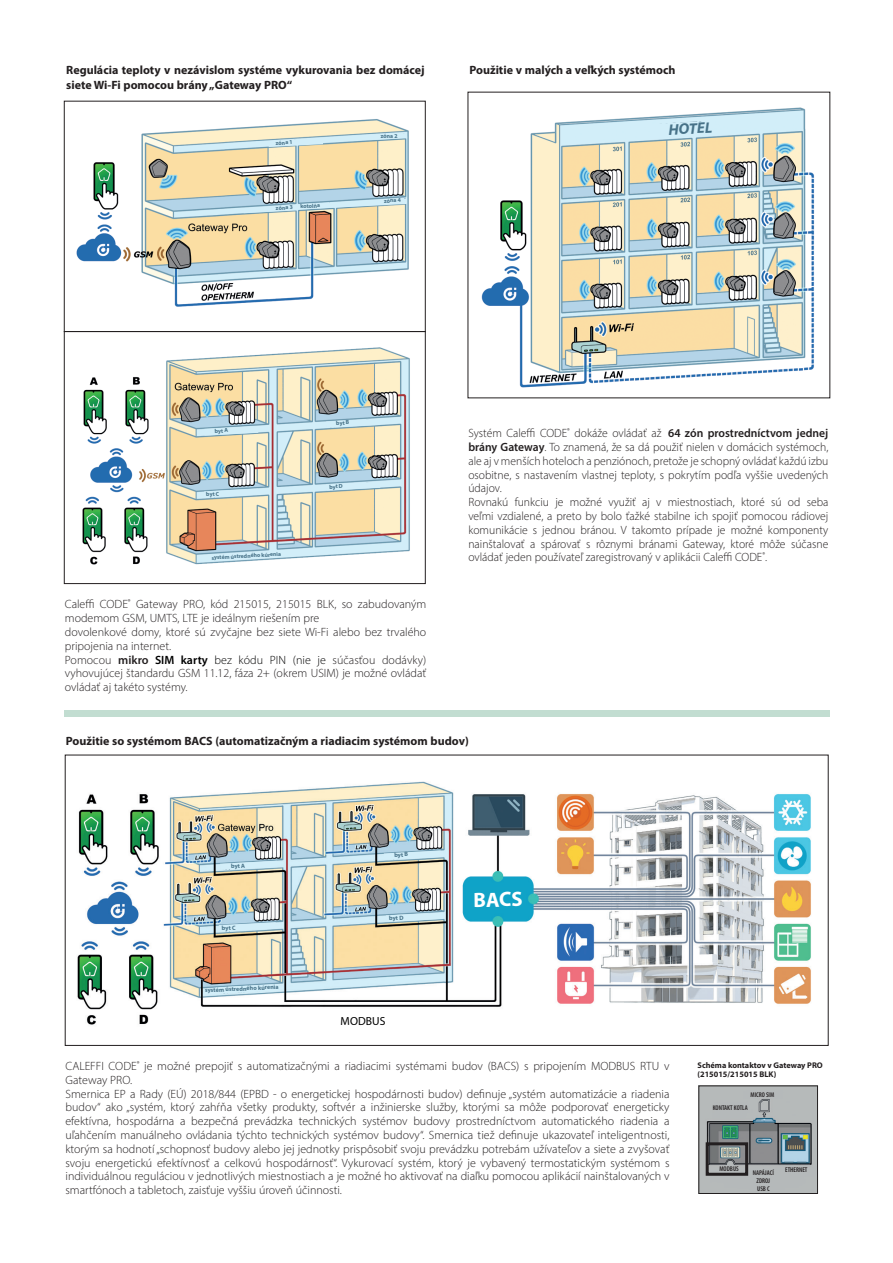
<style>
.page{position:relative;width:893px;height:1263px;background:#fff}
.page>*{position:absolute;margin:0;border:0;box-sizing:border-box;transform-origin:0 0}
.t1{font:700 20.85px "Myriad Pro";color:#fff}
.t2{font:italic 700 15.3px "Myriad Pro";color:#477288}
.Normale{font:300 12px/13.8px "Myriad Pro";color:#231f20;text-align:justify}
.Normale-2{font:700 12px/14.4px "Myriad Pro";color:#231f20}
.t3{font:11.7px "Myriad Pro";color:#000001}
.t4{font:700 8.25px "Myriad Pro";color:#231f20}
.t5{font:600 condensed 6.9px/8.2px "Myriad Pro";color:#231f20;text-align:center}
.t6{font:700 6.15px "Myriad Pro";color:#477288}
.t7{font:700 5.85px "Myriad Pro";color:#477288}
.t8{font:700 5.7px "Myriad Pro";color:#477288}
.s1{font-weight:600}
.s2{font-weight:600;color:#000001}
.s3{color:#000001}
</style>
<div class="page">
<div style="left:64px;top:711px;width:765px;height:6px;background:#c2ddd1"></div>
<img style="left:76px;top:119px;width:333px;height:188px">
<svg style="left:268px;top:138px;width:55px;height:9px"></svg>
<svg style="left:373px;top:133px;width:34px;height:7px"></svg>
<svg style="left:243px;top:199px;width:164px;height:14px;background:#c2d4d4"></svg>
<img style="left:82px;top:347px;width:328px;height:218px">
<svg style="left:204px;top:426px;width:54px;height:10px"></svg>
<svg style="left:326px;top:419px;width:54px;height:9px"></svg>
<svg style="left:326px;top:481px;width:54px;height:9px"></svg>
<svg style="left:204px;top:488px;width:54px;height:10px"></svg>
<svg style="left:204px;top:552px;width:54px;height:9px"></svg>
<div style="left:64px;top:331px;width:361px;height:253px;border:1px solid #231f20"></div>
<img style="left:481px;top:107px;width:333px;height:281px">
<svg style="left:650px;top:121px;width:59px;height:16px"></svg>
<img style="left:77px;top:781px;width:734px;height:244px">
<svg style="left:220px;top:861px;width:57px;height:9px"></svg>
<svg style="left:384px;top:850px;width:57px;height:10px"></svg>
<svg style="left:386px;top:912px;width:57px;height:10px"></svg>
<svg style="left:219px;top:922px;width:57px;height:10px"></svg>
<svg style="left:216px;top:984px;width:57px;height:10px"></svg>
<div style="left:468px;top:888px;width:58px;height:21px;background:#10a3c7"></div>
<div style="left:335px;top:1009px;width:58px;height:21px;background:#fff"></div>
<img style="left:701px;top:1088px;width:115px;height:104px">
<div style="left:699px;top:1086px;width:119px;height:108px;border:1px solid #231f20"></div>
<div style="left:706px;top:1142px;width:42px;height:34px;border:3px solid #231f20"></div>
<p class="Normale-2" style="left:66px;top:63px;width:360px">Regulácia teploty v nezávislom systéme vykurovania bez domácej siete Wi-Fi pomocou brány „Gateway PRO“</p>
<p class="t7" style="left:276px;top:139px;width:18px;rotate:-3deg">zóna 1</p>
<p class="t7" style="left:276px;top:204px;width:18px;rotate:-3deg">zóna 3</p>
<p class="t7" style="left:300px;top:203px;width:21px;rotate:-3deg">kotolňa</p>
<p class="t7" style="left:380px;top:133px;width:18px;rotate:-3deg">zóna 2</p>
<p class="t7" style="left:384px;top:197px;width:18px;rotate:-3deg">zóna 4</p>
<p class="Normale-2" style="left:469px;top:63px;width:207px">Použitie v malých a veľkých systémoch</p>
<p class="t2" style="left:668px;top:120px;width:45px;rotate:-3deg">HOTEL</p>
<p class="t8" style="left:214px;top:427px;width:15px;rotate:-3deg">byt A</p>
<p class="t8" style="left:206px;top:491px;width:15px;rotate:-3deg">byt C</p>
<p class="t8" style="left:211px;top:554px;width:71px;rotate:-3deg">systém ústredného kúrenia</p>
<p class="t8" style="left:336px;top:419px;width:15px;rotate:-3deg">byt B</p>
<p class="t8" style="left:329px;top:483px;width:15px;rotate:-3deg">byt D</p>
<p class="Normale" style="left:65px;top:597px;width:363px">Caleffi CODE<sup>®</sup> Gateway PRO, kód 215015, 215015 BLK, so zabudovaným modemom GSM, UMTS, LTE je ideálnym riešením pre</p>
<p class="Normale" style="left:65px;top:625px;width:363px">dovolenkové domy, ktoré sú zvyčajne bez siete Wi-Fi alebo bez trvalého pripojenia na internet.</p>
<p class="Normale" style="left:65px;top:653px;width:363px">Pomocou <span class="s1">mikro</span> <span class="s2">SIM karty</span> <span class="s3">bez kódu PIN (nie je</span> súčasťou dodávky) vyhovujúcej štandardu GSM 11.12, fáza 2+ (okrem USIM) je možné ovládať ovládať aj takéto systémy.</p>
<p class="Normale" style="left:468px;top:426px;width:361px">Systém Caleffi CODE<sup>®</sup> dokáže ovládať až <span class="s1">64 zón prostredníctvom jednej brány Gateway</span>. To znamená, že sa dá použiť nielen v domácich systémoch, ale aj v menších hoteloch a penziónoch, pretože je schopný ovládať každú izbu osobitne, s nastavením vlastnej teploty, s pokrytím podľa vyššie uvedených údajov.</p>
<p class="Normale" style="left:468px;top:495px;width:361px">Rovnakú funkciu je možné využiť aj v miestnostiach, ktoré sú od seba veľmi vzdialené, a preto by bolo ťažké stabilne ich spojiť pomocou rádiovej komunikácie s jednou bránou. V takomto prípade je možné komponenty nainštalovať a spárovať s rôznymi bránami Gateway, ktoré môže súčasne ovládať jeden používateľ zaregistrovaný v aplikácii Caleffi CODE<sup>®</sup>.</p>
<p class="Normale-2" style="left:66px;top:734px;width:404px">Použitie so systémom BACS (automatizačným a riadiacim systémom budov)</p>
<p class="t6" style="left:231px;top:862px;width:16px;rotate:-3deg">byt A</p>
<p class="t6" style="left:222px;top:924px;width:15px;rotate:-3deg">byt C</p>
<p class="t6" style="left:205px;top:986px;width:75px;rotate:-3deg">systém ústredného kúrenia</p>
<p class="t6" style="left:394px;top:851px;width:15px;rotate:-3deg">byt B</p>
<p class="t6" style="left:389px;top:914px;width:16px;rotate:-3deg">byt D</p>
<p class="t1" style="left:473px;top:886px;width:51px;rotate:-1deg">BACS</p>
<p class="t3" style="left:340px;top:1014px;width:46px;rotate:-1deg">MODBUS</p>
<p class="Normale" style="left:65px;top:1059px;width:605px">CALEFFI CODE<sup>®</sup> je možné prepojiť s automatizačnými a riadiacimi systémami budov (BACS) s pripojením MODBUS RTU v<br>Gateway PRO.</p>
<p class="Normale" style="left:65px;top:1086px;width:606px">Smernica EP a Rady (EÚ) 2018/844 (EPBD - o energetickej hospodárnosti budov) definuje „systém automatizácie a riadenia budov“ ako „systém, ktorý zahŕňa všetky produkty, softvér a inžinierske služby, ktorými sa môže podporovať energeticky efektívna, hospodárna a bezpečná prevádzka technických systémov budovy prostredníctvom automatického riadenia a uľahčením manuálneho ovládania týchto technických systémov budovy“. Smernica tiež definuje ukazovateľ inteligentnosti, ktorým sa hodnotí „schopnosť budovy alebo jej jednotky prispôsobiť svoju prevádzku potrebám užívateľov a siete a zvyšovať svoju energetickú efektívnosť a celkovú hospodárnosť“. Vykurovací systém, ktorý je vybavený termostatickým systémom s individuálnou reguláciou v jednotlivých miestnostiach a je možné ho aktivovať na diaľku pomocou aplikácií nainštalovaných v smartfónoch a tabletoch, zaisťuje vyššiu úroveň účinnosti.</p>
<p class="t4" style="left:697px;top:1059px;width:127px">Schéma kontaktov v Gateway PRO</p>
<p class="t4" style="left:697px;top:1068px;width:80px">(215015/215015 BLK)</p>
<p class="t5" style="left:750px;top:1091px;width:25px">MICRO SIM</p>
<p class="t5" style="left:713px;top:1104px;width:37px">KONTAKT KOTLA</p>
<p class="t5" style="left:719px;top:1165px;width:21px">MODBUS</p>
<p class="t5" style="left:785px;top:1165px;width:24px">ETHERNET</p>
<p class="t5" style="left:753px;top:1168px;width:23px">NAPÁJACÍ<br>ZDROJ<br>USB C</p>
</div>
